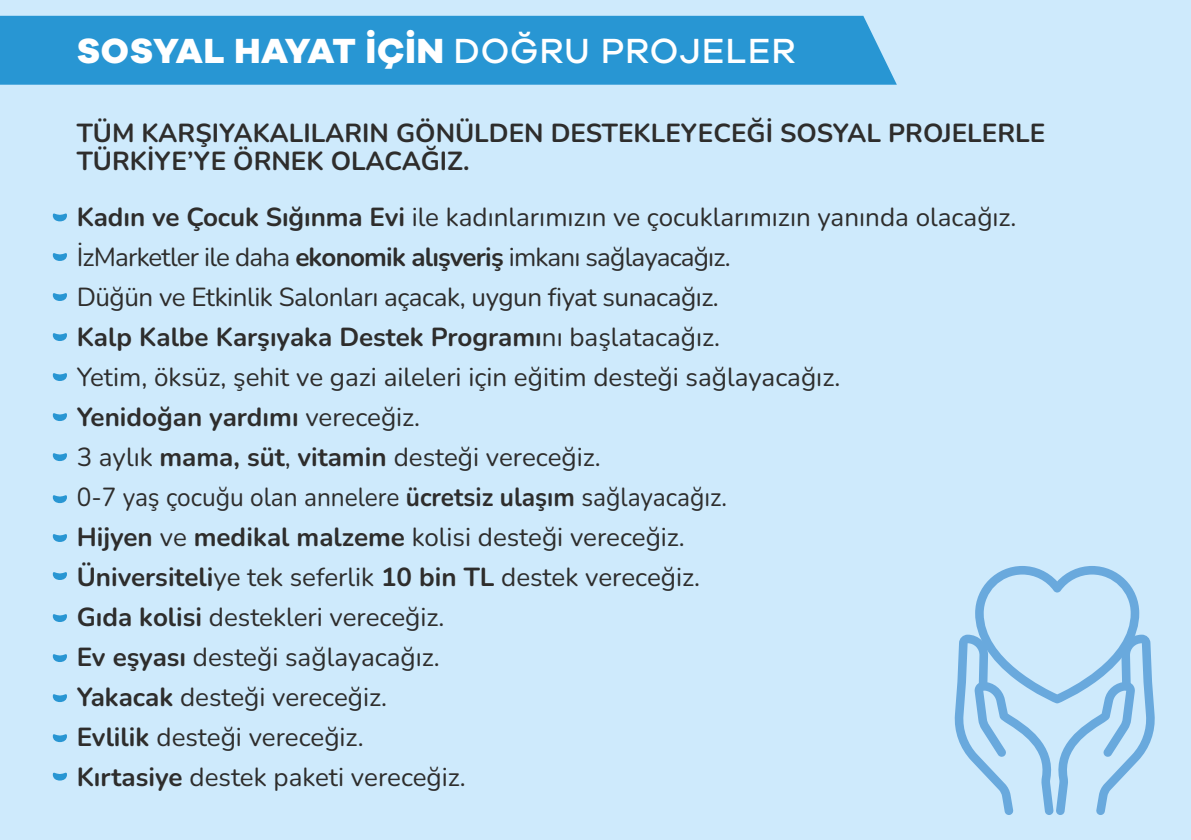
<style>
.page{position:relative;width:1191px;height:840px;background:#fff}
.page>*{position:absolute;margin:0;border:0;box-sizing:border-box;transform-origin:0 0}
.t1{font:800 36px "Galano Grotesque";letter-spacing:.02em;color:#fff}
.t2{font:26px/40px "Nunito";color:#2e2d2c}
.t3{font:700 26px/28px "Nunito";color:#2e2d2c}
.s1{font-weight:500}
.s2{font-weight:700}
</style>
<div class="page">
<div style="left:0;top:0;width:1191px;height:839px;background:#ceeafc"></div>
<svg style="left:53px;top:213px;width:14px;height:8px"></svg>
<svg style="left:53px;top:253px;width:14px;height:8px"></svg>
<svg style="left:53px;top:293px;width:14px;height:8px"></svg>
<svg style="left:53px;top:333px;width:14px;height:8px"></svg>
<svg style="left:53px;top:373px;width:14px;height:8px"></svg>
<svg style="left:53px;top:413px;width:14px;height:8px"></svg>
<svg style="left:53px;top:453px;width:14px;height:8px"></svg>
<svg style="left:53px;top:495px;width:14px;height:8px"></svg>
<svg style="left:53px;top:534px;width:14px;height:7px"></svg>
<svg style="left:53px;top:572px;width:14px;height:7px"></svg>
<svg style="left:53px;top:614px;width:14px;height:7px"></svg>
<svg style="left:53px;top:654px;width:14px;height:7px"></svg>
<svg style="left:53px;top:694px;width:14px;height:7px"></svg>
<svg style="left:53px;top:734px;width:14px;height:7px"></svg>
<svg style="left:53px;top:772px;width:14px;height:8px"></svg>
<div style="left:0;top:16px;width:897px;height:69px;background:#2896d3"></div>
<svg style="left:954px;top:566px;width:201px;height:248px"></svg>
<h1 class="t1" style="left:77px;top:28px;width:720px">SOSYAL HAYAT İÇİN <span class="s1">DOĞRU PROJELER</span></h1>
<p class="t3" style="left:77px;top:118px;width:970px">TÜM KARŞIYAKALILARIN GÖNÜLDEN DESTEKLEYECEĞİ SOSYAL PROJELERLE<br>TÜRKİYE’YE ÖRNEK OLACAĞIZ.</p>
<p class="t2" style="left:77px;top:196px;width:941px"><span class="s2">Kadın ve Çocuk Sığınma Evi</span> ile kadınlarımızın ve çocuklarımızın yanında olacağız.<br>İzMarketler ile daha <span class="s2">ekonomik alışveriş</span> imkanı sağlayacağız.<br>Düğün ve Etkinlik Salonları açacak, uygun fiyat sunacağız.<br><span class="s2">Kalp Kalbe Karşıyaka Destek Programı</span>nı başlatacağız.<br>Yetim, öksüz, şehit ve gazi aileleri için eğitim desteği sağlayacağız.<br><span class="s2">Yenidoğan yardımı</span> vereceğiz.<br>3 aylık <span class="s2">mama, süt</span>, <span class="s2">vitamin</span> desteği vereceğiz.<br>0-7 yaş çocuğu olan annelere <span class="s2">ücretsiz ulaşım</span> sağlayacağız.<br><span class="s2">Hijyen</span> ve <span class="s2">medikal malzeme</span> kolisi desteği vereceğiz.<br><span class="s2">Üniversiteli</span>ye tek seferlik <span class="s2">10 bin TL</span> destek vereceğiz.<br><span class="s2">Gıda kolisi</span> destekleri vereceğiz.<br><span class="s2">Ev eşyası</span> desteği sağlayacağız.<br><span class="s2">Yakacak</span> desteği vereceğiz.<br><span class="s2">Evlilik</span> desteği vereceğiz.<br><span class="s2">Kırtasiye</span> destek paketi vereceğiz.</p>
</div>
